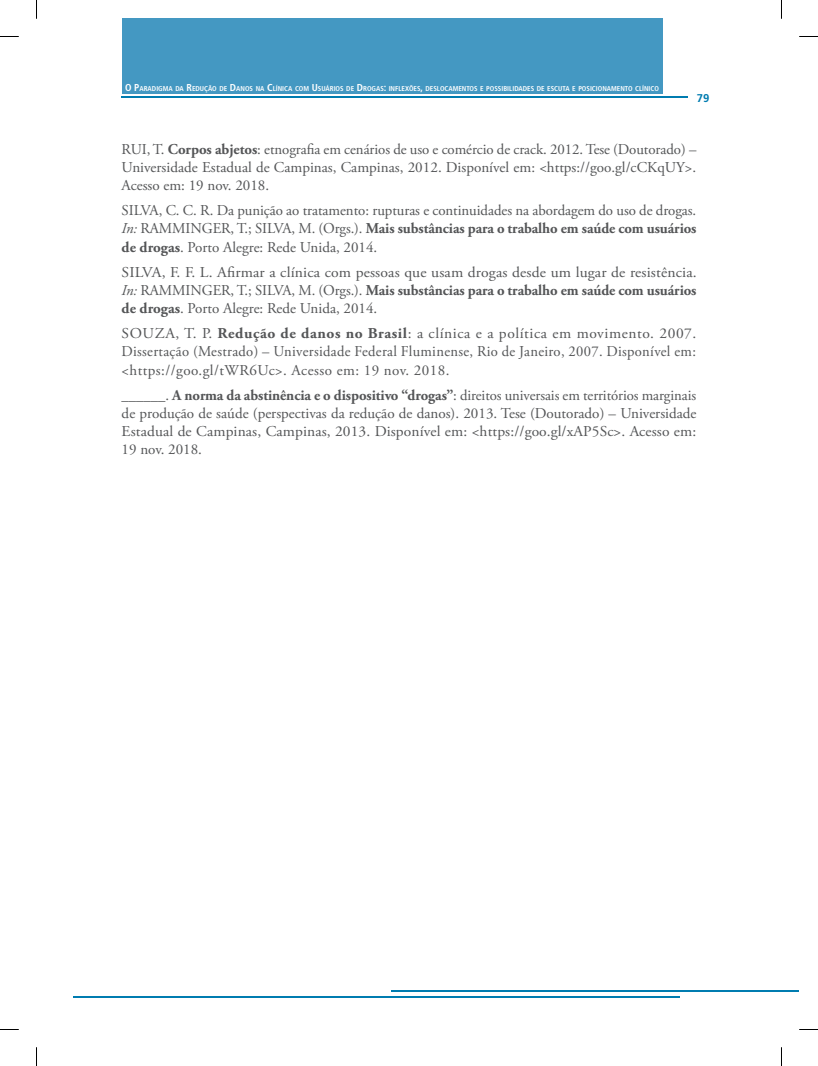
<style>
.page{position:relative;width:818px;height:1066px;background:#fff}
.page>*{position:absolute;margin:0;border:0;box-sizing:border-box;transform-origin:0 0}
.t1{font:15px/18.1px "Adobe Garamond Pro";color:#545557;text-align:justify}
.t2{font:15px/18.1px "Adobe Garamond Pro";color:#545557;text-align:justify;scale:1.04 1}
.t3{font:700 11.25px "Frutiger LT Pro";color:#007cb0}
.t4{font:700 condensed 7px "Frutiger LT Pro";color:#fff}
.s1{font-size:10px}
.s2{font-weight:700}
.s3{font-style:italic}
</style>
<div class="page">
<hr style="left:122px;top:97px;width:565px;height:1px;background:#007cb0">
<div style="left:122px;top:19px;width:540px;height:75px;background:#4498c2"></div>
<hr style="left:391px;top:990px;width:407px;height:1px;background:#007cb0">
<hr style="left:73px;top:996px;width:606px;height:1px;background:#007cb0">
<svg style="left:0;top:36px;width:19px;height:1px"></svg>
<svg style="left:799px;top:36px;width:18px;height:1px"></svg>
<svg style="left:36px;top:0;width:1px;height:19px"></svg>
<svg style="left:36px;top:1047px;width:1px;height:18px"></svg>
<p class="t4" style="left:125px;top:85px;width:530px"><span class="s1">O P</span>ARADIGMA DA <span class="s1">R</span>EDUÇÃO DE <span class="s1">D</span>ANOS NA <span class="s1">C</span>LÍNICA COM <span class="s1">U</span> SUÁRIOS DE <span class="s1">D</span>ROGAS<span class="s1">:</span> INFLEXÕES<span class="s1">,</span> DESLOCAMENTOS E POSSIBILIDADES DE ESCUTA E POSICIONAMENTO CLÍNICO</p>
<p class="t3" style="left:696px;top:91px;width:14px">79</p>
<p class="t1" style="left:122px;top:140px;width:576px">RUI, T. <span class="s2">Corpos abjetos</span>: etnografia em cenários de uso e comércio de crack. 2012. Tese (Doutorado) – Universidade Estadual de Campinas, Campinas, 2012. Disponível em: &lt;https://goo.gl/cCKqUY&gt;.<br>Acesso em: 19 nov. 2018.</p>
<p class="t1" style="left:122px;top:202px;width:576px">SILVA, C. C. R. Da punição ao tratamento: rupturas e continuidades na abordagem do uso de drogas.<br><span class="s3">In:</span> RAMMINGER, T.; SILVA, M. (Orgs.). <span class="s2">Mais substâncias para o trabalho em saúde com usuários de drogas</span>. Porto Alegre: Rede Unida, 2014.</p>
<p class="t2" style="left:122px;top:263px;width:554px">SILVA, F. F. L. Afirmar a clínica com pessoas que usam drogas desde um lugar de resistência.<br><span class="s3">In:</span> RAMMINGER, T.; SILVA, M. (Orgs.). <span class="s2">Mais substâncias para o trabalho em saúde com usuários de drogas</span>. Porto Alegre: Rede Unida, 2014.</p>
<p class="t1" style="left:122px;top:325px;width:576px">SOUZA, T. P. <span class="s2">Redução de danos no Brasil</span>: a clínica e a política em movimento. 2007.<br>Dissertação (Mestrado) – Universidade Federal Fluminense, Rio de Janeiro, 2007. Disponível em: &lt;https://goo.gl/tWR6Uc&gt;. Acesso em: 19 nov. 2018.</p>
<p class="t1" style="left:122px;top:386px;width:576px">______. <span class="s2">A norma da abstinência e o dispositivo “drogas”</span>: direitos universais em territórios marginais de produção de saúde (perspectivas da redução de danos). 2013. Tese (Doutorado) – Universidade Estadual de Campinas, Campinas, 2013. Disponível em: &lt;https://goo.gl/xAP5Sc&gt;. Acesso em:<br>19 nov. 2018.</p>
</div>
